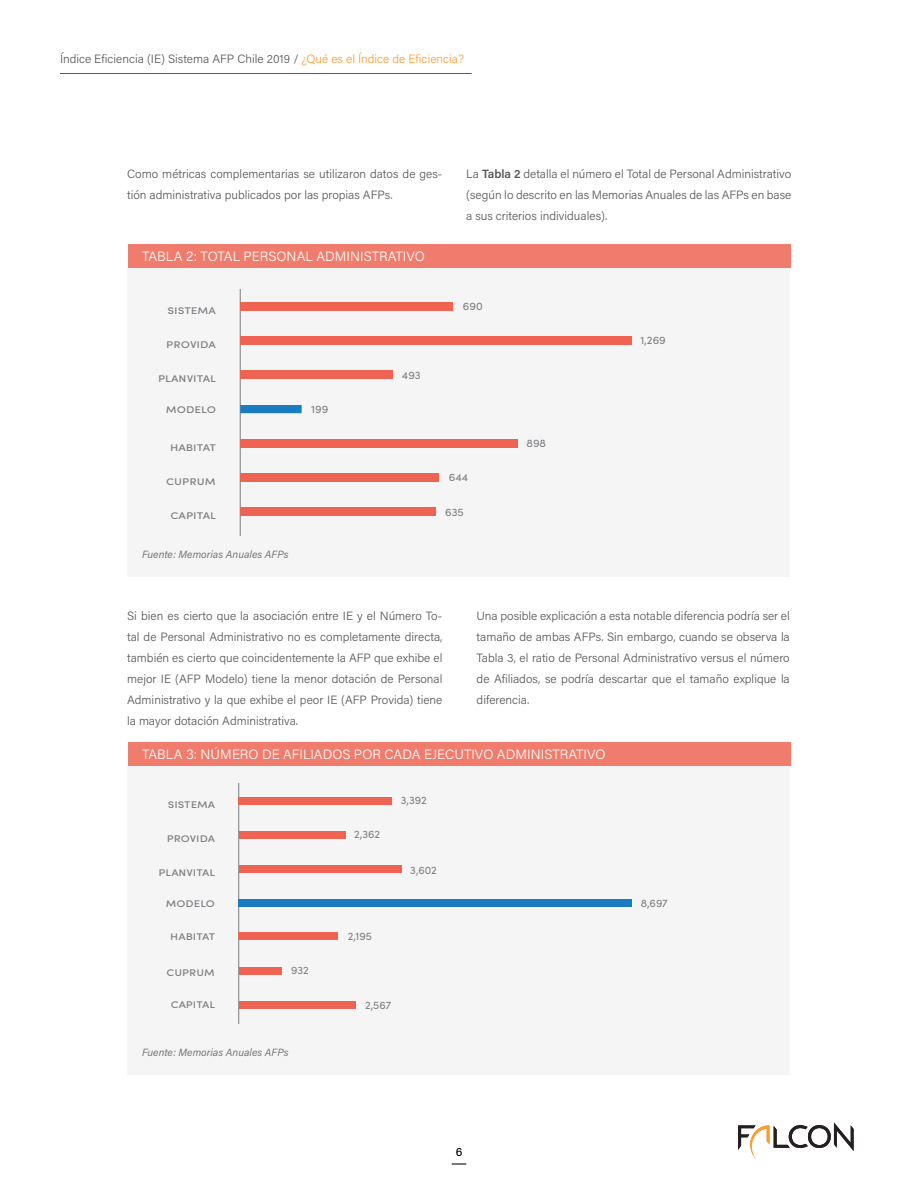
<style>
.page{position:relative;width:918px;height:1188px;background:#fff}
.page>*{position:absolute;margin:0;border:0;box-sizing:border-box;transform-origin:0 0}
.titulos_tablas{font:300 13.5px "Acumin Pro";color:#fff}
.Parrafos{font:300 12px/21px "Acumin Pro";color:#57585a;text-align:justify}
.Parrafos-2{font:300 12px "Acumin Pro";color:#58595b}
.t1{font:500 12px "Acumin Pro";color:#040503}
.t2{font:11.85px "Sofia Pro";color:#7b7d80;scale:1.12 1}
.t3{font:11.85px "Sofia Pro";color:#231f20;scale:1.12 1}
.t4{font:11.7px "Sofia Pro";color:#7b7d80;scale:1.1 1}
.t5{font:10.95px "Sofia Pro";color:#7b7d80}
.Parrafos-3{font:italic 10.5px "Acumin Pro";color:#787676}
.s1{color:#f89d39}
.s2{font-weight:600}
</style>
<div class="page">
<svg style="left:452px;top:1163px;width:14px;height:2px"></svg>
<div style="left:128px;top:244px;width:663px;height:24px;background:#ef7c6c"></div>
<div style="left:128px;top:742px;width:663px;height:24px;background:#ef7c6c"></div>
<div style="left:128px;top:268px;width:662px;height:309px;background:#f5f5f6"></div>
<div style="left:128px;top:766px;width:662px;height:309px;background:#f5f5f6"></div>
<hr style="left:240px;top:289px;width:1px;height:247px;background:#7b7d80">
<div style="left:240px;top:302px;width:213px;height:9px;background:#ee6351"></div>
<div style="left:240px;top:337px;width:392px;height:8px;background:#ee6351"></div>
<div style="left:240px;top:371px;width:152px;height:8px;background:#ee6351"></div>
<svg style="left:240px;top:405px;width:62px;height:8px"></svg>
<div style="left:240px;top:439px;width:277px;height:8px;background:#ee6351"></div>
<div style="left:240px;top:473px;width:199px;height:9px;background:#ee6351"></div>
<div style="left:240px;top:508px;width:196px;height:8px;background:#ee6351"></div>
<hr style="left:238px;top:783px;width:1px;height:240px;background:#7b7d80">
<div style="left:239px;top:798px;width:153px;height:7px;background:#ee6351"></div>
<div style="left:239px;top:831px;width:107px;height:8px;background:#ee6351"></div>
<div style="left:239px;top:865px;width:163px;height:8px;background:#ee6351"></div>
<div style="left:238px;top:899px;width:394px;height:8px;background:#197bc0"></div>
<div style="left:238px;top:933px;width:100px;height:7px;background:#ee6351"></div>
<div style="left:240px;top:967px;width:42px;height:8px;background:#ee6351"></div>
<div style="left:240px;top:1001px;width:116px;height:8px;background:#ee6351"></div>
<hr style="left:60px;top:73px;width:412px;height:1px;background:#58595b">
<svg style="left:738px;top:1123px;width:116px;height:36px"></svg>
<p class="Parrafos-2" style="left:60px;top:51px;width:405px">Índice Eficiencia (IE) Sistema AFP Chile 2019 / <span class="s1">¿Qué es el Índice de Eficiencia?</span></p>
<p class="Parrafos" style="left:127px;top:163px;width:317px">Como métricas complementarias se utilizaron datos de ges&shy;tión administrativa publicados por las propias AFPs.</p>
<p class="titulos_tablas" style="left:142px;top:247px;width:284px">TABLA 2: TOTAL PERSONAL ADMINISTRATIVO</p>
<p class="t2" style="left:167px;top:301px;width:45px">sistema</p>
<p class="t2" style="left:166px;top:335px;width:46px">provida</p>
<p class="t2" style="left:158px;top:369px;width:53px">planvital</p>
<p class="t2" style="left:166px;top:400px;width:46px">modelo</p>
<p class="t2" style="left:170px;top:438px;width:43px">habitat</p>
<p class="t5" style="left:311px;top:402px;width:19px">199</p>
<p class="t5" style="left:402px;top:368px;width:20px">493</p>
<p class="Parrafos" style="left:466px;top:163px;width:327px">La <span class="s2">Tabla 2</span> detalla el número el Total de Personal Administrativo (según lo descrito en las Memorias Anuales de las AFPs en base a sus criterios individuales).</p>
<p class="t5" style="left:463px;top:298px;width:21px">690</p>
<p class="t5" style="left:526px;top:435px;width:21px">898</p>
<p class="t5" style="left:640px;top:332px;width:27px">1,269</p>
<p class="t2" style="left:166px;top:472px;width:46px">cuprum</p>
<p class="t2" style="left:171px;top:506px;width:42px">capital</p>
<p class="Parrafos-3" style="left:142px;top:547px;width:148px">Fuente: Memorias Anuales AFPs</p>
<p class="t5" style="left:449px;top:469px;width:21px">644</p>
<p class="t5" style="left:445px;top:504px;width:20px">635</p>
<p class="Parrafos" style="left:127px;top:604px;width:317px">Si bien es cierto que la asociación entre IE y el Número To&shy;tal de Personal Administrativo no es completamente directa, también es cierto que coincidentemente la AFP que exhibe el mejor IE (AFP Modelo) tiene la menor dotación de Personal Administrativo y la que exhibe el peor IE (AFP Provida) tiene la mayor dotación Administrativa.</p>
<p class="Parrafos" style="left:477px;top:604px;width:315px">Una posible explicación a esta notable diferencia podría ser el tamaño de ambas AFPs. Sin embargo, cuando se observa la Tabla 3, el ratio de Personal Administrativo versus el número de Afiliados, se podría descartar que el tamaño explique la diferencia.</p>
<p class="t3" style="left:236px;top:629px;width:9px">0</p>
<p class="t3" style="left:321px;top:629px;width:22px">300</p>
<p class="t3" style="left:414px;top:629px;width:22px">600</p>
<p class="t3" style="left:506px;top:629px;width:22px">900</p>
<p class="t3" style="left:597px;top:629px;width:26px">1200</p>
<p class="t3" style="left:689px;top:629px;width:26px">1500</p>
<p class="titulos_tablas" style="left:142px;top:745px;width:465px">TABLA 3: NÚMERO DE AFILIADOS POR CADA EJECUTIVO ADMINISTRATIVO</p>
<p class="t4" style="left:168px;top:795px;width:45px">sistema</p>
<p class="t4" style="left:167px;top:829px;width:46px">provida</p>
<p class="t4" style="left:159px;top:864px;width:53px">planvital</p>
<p class="t4" style="left:166px;top:895px;width:46px">modelo</p>
<p class="t4" style="left:170px;top:928px;width:42px">habitat</p>
<p class="t4" style="left:167px;top:963px;width:45px">cuprum</p>
<p class="t4" style="left:171px;top:995px;width:42px">capital</p>
<p class="t5" style="left:291px;top:963px;width:19px">932</p>
<p class="Parrafos-3" style="left:142px;top:1045px;width:148px">Fuente: Memorias Anuales AFPs</p>
<p class="t5" style="left:354px;top:827px;width:27px">2,362</p>
<p class="t5" style="left:401px;top:792px;width:28px">3,392</p>
<p class="t5" style="left:410px;top:862px;width:28px">3,602</p>
<p class="t5" style="left:348px;top:928px;width:26px">2,195</p>
<p class="t5" style="left:365px;top:997px;width:28px">2,567</p>
<p class="t1" style="left:456px;top:1143px;width:8px">6</p>
<p class="t5" style="left:641px;top:896px;width:29px">8,697</p>
</div>
